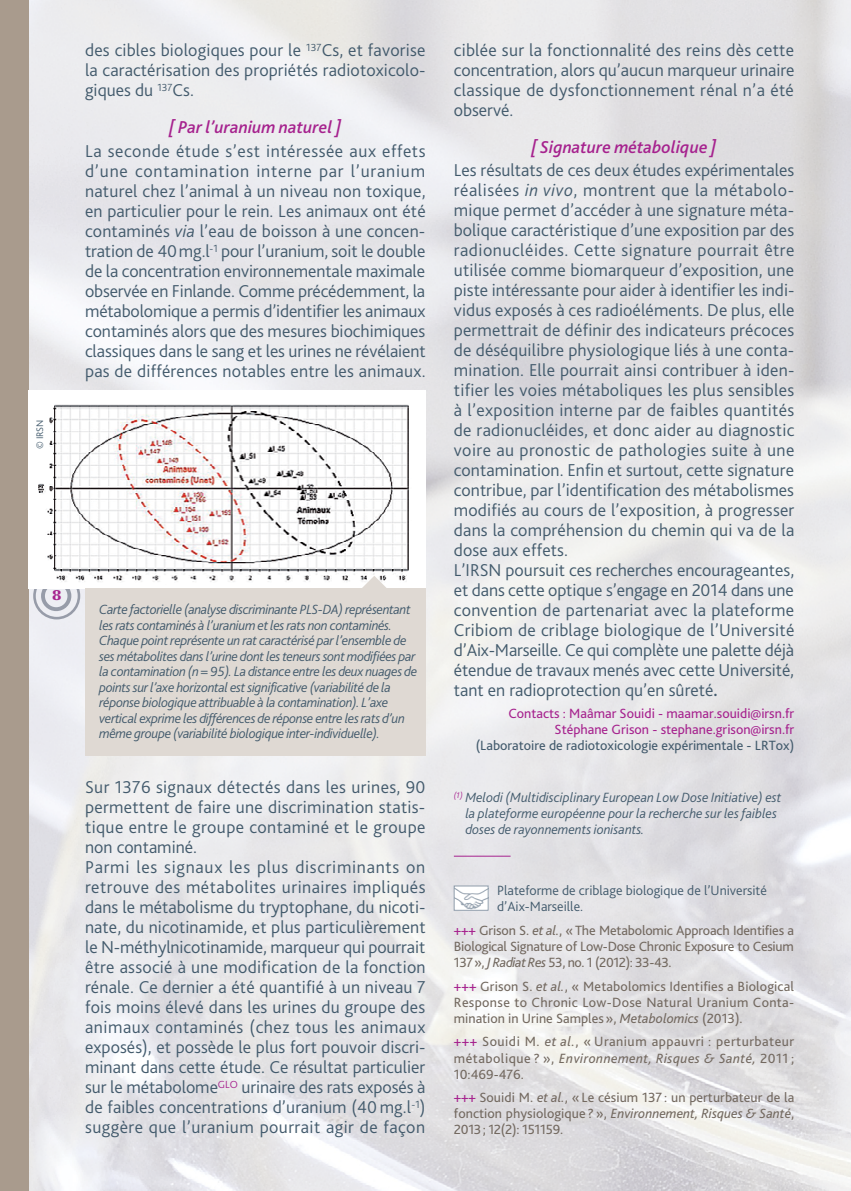
<style>
.page{position:relative;width:851px;height:1191px;background:#fff}
.page>*{position:absolute;margin:0;border:0;box-sizing:border-box;transform-origin:0 0}
.t1{font:300 18px/20px "Bliss 2";letter-spacing:.01em;color:#425a6c;text-align:justify}
.t2{font:italic 500 18px "Bliss 2";color:#a6228e}
.t3{font:14px/16px "Bliss 2";color:#736960;text-align:justify}
.t4{font:italic 300 14px/15.4px "Bliss 2";letter-spacing:-.025em;color:#425a6c}
.t5{font:italic 300 14px/16px "Bliss 2";color:#425a6c}
.t6{font:14px/16px "Bliss 2";color:#a6228e;text-align:right}
.t7{font:300 14px/16px "Bliss 2";color:#425a6c}
.t8{font:14px "Bliss 2";color:#425a6c}
.t9{font:900 14px "Versailles LT Std";color:#a6228e}
.t10{font:300 10px "Bliss 2";color:#425a6c}
.s1{font-style:italic}
.s2{font-weight:700}
.s3{color:#a6228e}
</style>
<div class="page">
<img style="left:28px;top:0;width:822px;height:1191px">
<svg style="left:33px;top:588px;width:47px;height:31px"></svg>
<hr style="left:454px;top:855px;width:56px;height:1px;background:#a6228e">
<img style="left:456px;top:887px;width:30px;height:21px">
<div style="left:454px;top:885px;width:34px;height:25px;border:1px solid #8f9caa"></div>
<div style="left:0;top:0;width:28px;height:1191px;background:#a99b8d"></div>
<img style="left:28px;top:390px;width:397px;height:198px">
<div style="left:85px;top:588px;width:340px;height:167px;background:#dfd9d3"></div>
<svg style="left:360px;top:576px;width:28px;height:12px"></svg>
<p class="t10" style="left:33px;top:449px;width:32px;rotate:-90deg">© IRSN</p>
<p class="t1" style="left:85px;top:39px;width:342px">des cibles biologiques pour le <sup>137</sup>Cs, et favorise la caractérisation des propriétés radiotoxicolo&shy;giques du <sup>137</sup>Cs.</p>
<p class="t2" style="left:169px;top:116px;width:174px">[ Par l’uranium naturel ]</p>
<p class="t1" style="left:85px;top:141px;width:342px">La seconde étude s’est intéressée aux effets d’une contamination interne par l’uranium naturel chez l’animal à un niveau non toxique, en particulier pour le rein. Les animaux ont été contaminés <span class="s1">via</span> l’eau de boisson à une concen&shy;tration de 40mg.l<sup>-1</sup> pour l’uranium, soit le double de la concentration environnementale maximale observée en Finlande. Comme précédemment, la métabolomique a permis d’identifier les animaux contaminés alors que des mesures biochimiques classiques dans le sang et les urines ne révélaient pas de différences notables entre les animaux.</p>
<p class="t9" style="left:52px;top:587px;width:11px">8</p>
<p class="t4" style="left:99px;top:601px;width:319px">Carte factorielle (analyse discriminante PLS-DA) représentant les rats contaminés à l’uranium et les rats non contaminés.<br>Chaque point représente un rat caractérisé par l’ensemble de ses métabolites dans l’urine dont les teneurs sont modifiées par la contamination (n = 95). La distance entre les deux nuages de points sur l’axe horizontal est significative (variabilité de la réponse biologique attribuable à la contamination). L’axe vertical exprime les différences de réponse entre les rats d’un même groupe (variabilité biologique inter-individuelle).</p>
<p class="t1" style="left:85px;top:776px;width:342px;text-align:left">Sur 1376 signaux détectés dans les urines, 90 permettent de faire une discrimination statis&shy;tique entre le groupe contaminé et le groupe non contaminé.<br>Parmi les signaux les plus discriminants on retrouve des métabolites urinaires impliqués dans le métabolisme du tryptophane, du nicoti&shy;nate, du nicotinamide, et plus particulièrement le N-méthylnicotinamide, marqueur qui pourrait être associé à une modification de la fonction rénale. Ce dernier a été quantifié à un niveau 7 fois moins élevé dans les urines du groupe des animaux contaminés (chez tous les animaux exposés), et possède le plus fort pouvoir discri&shy;minant dans cette étude. Ce résultat particulier sur le métabolome<sup>GLO</sup> urinaire des rats exposés à de faibles concentrations d’uranium (40 mg.l<sup>-1</sup>) suggère que l’uranium pourrait agir de façon</p>
<p class="t1" style="left:454px;top:39px;width:342px">ciblée sur la fonctionnalité des reins dès cette concentration, alors qu’aucun marqueur urinaire classique de dysfonctionnement rénal n’a été observé.</p>
<p class="t2" style="left:531px;top:136px;width:187px">[ Signature métabolique ]</p>
<p class="t1" style="left:454px;top:159px;width:342px;text-align:left">Les résultats de ces deux études expérimentales réalisées <span class="s1">in vivo</span>, montrent que la métabolo&shy;mique permet d’accéder à une signature méta&shy;bolique caractéristique d’une exposition par des radionucléides. Cette signature pourrait être utilisée comme biomarqueur d’exposition, une piste intéressante pour aider à identifier les indi&shy;vidus exposés à ces radioéléments. De plus, elle permettrait de définir des indicateurs précoces de déséquilibre physiologique liés à une conta&shy;mination. Elle pourrait ainsi contribuer à iden&shy;tifier les voies métaboliques les plus sensibles à l’exposition interne par de faibles quantités de radionucléides, et donc aider au diagnostic voire au pronostic de pathologies suite à une contamination. Enfin et surtout, cette signature contribue, par l’identification des métabolismes modifiés au cours de l’exposition, à progresser dans la compréhension du chemin qui va de la dose aux effets.<br>L’IRSN poursuit ces recherches encourageantes, et dans cette optique s’engage en 2014 dans une convention de partenariat avec la plateforme Cribiom de criblage biologique de l’Université d’Aix-Marseille. Ce qui complète une palette déjà étendue de travaux menés avec cette Université, tant en radioprotection qu’en sûreté<span class="s2">.</span></p>
<p class="t6" style="left:508px;top:704px;width:287px">Contacts : Maâmar Souidi - maamar.souidi@irsn.fr<br>Stéphane Grison - stephane.grison@irsn.fr</p>
<p class="t8" style="left:475px;top:736px;width:320px">(Laboratoire de radiotoxicologie expérimentale - LRTox)</p>
<p class="t5" style="left:465px;top:789px;width:317px;text-indent:-11px"><sup>(1)</sup> Melodi (Multidisciplinary European Low Dose Initiative) est la plateforme européenne pour la recherche sur les faibles doses de rayonnements ionisants.</p>
<p class="t7" style="left:497px;top:881px;width:271px">Plateforme de criblage biologique de l’Université d’Aix-Marseille.</p>
<p class="t3" style="left:454px;top:921px;width:342px"><span class="s3">+++</span> Grison S. <span class="s1">et al.</span>, «The Metabolomic Approach Identifies a Biological Signature of Low-Dose Chronic Exposure to Cesium 137», <span class="s1">J Radiat Res</span> 53, no. 1 (2012): 33-43.</p>
<p class="t3" style="left:454px;top:977px;width:342px"><span class="s3">+++</span> Grison S. <span class="s1">et al.</span>, « Metabolomics Identifies a Biological Response to Chronic Low-Dose Natural Uranium Conta&shy;mination in Urine Samples», <span class="s1">Metabolomics</span> (2013).</p>
<p class="t3" style="left:454px;top:1033px;width:342px"><span class="s3">+++</span> Souidi M. <span class="s1">et al.</span>, « Uranium appauvri : perturbateur métabolique ? », <span class="s1">Environnement, Risques &amp; Santé,</span> 2011 ; 10:469-476.</p>
<p class="t3" style="left:454px;top:1089px;width:342px"><span class="s3">+++</span> Souidi M. <span class="s1">et al.</span>, «Le césium 137 : un perturbateur de la fonction physiologique ?», <span class="s1">Environnement, Risques &amp; Santé</span>, 2013; 12(2): 151159.</p>
</div>
